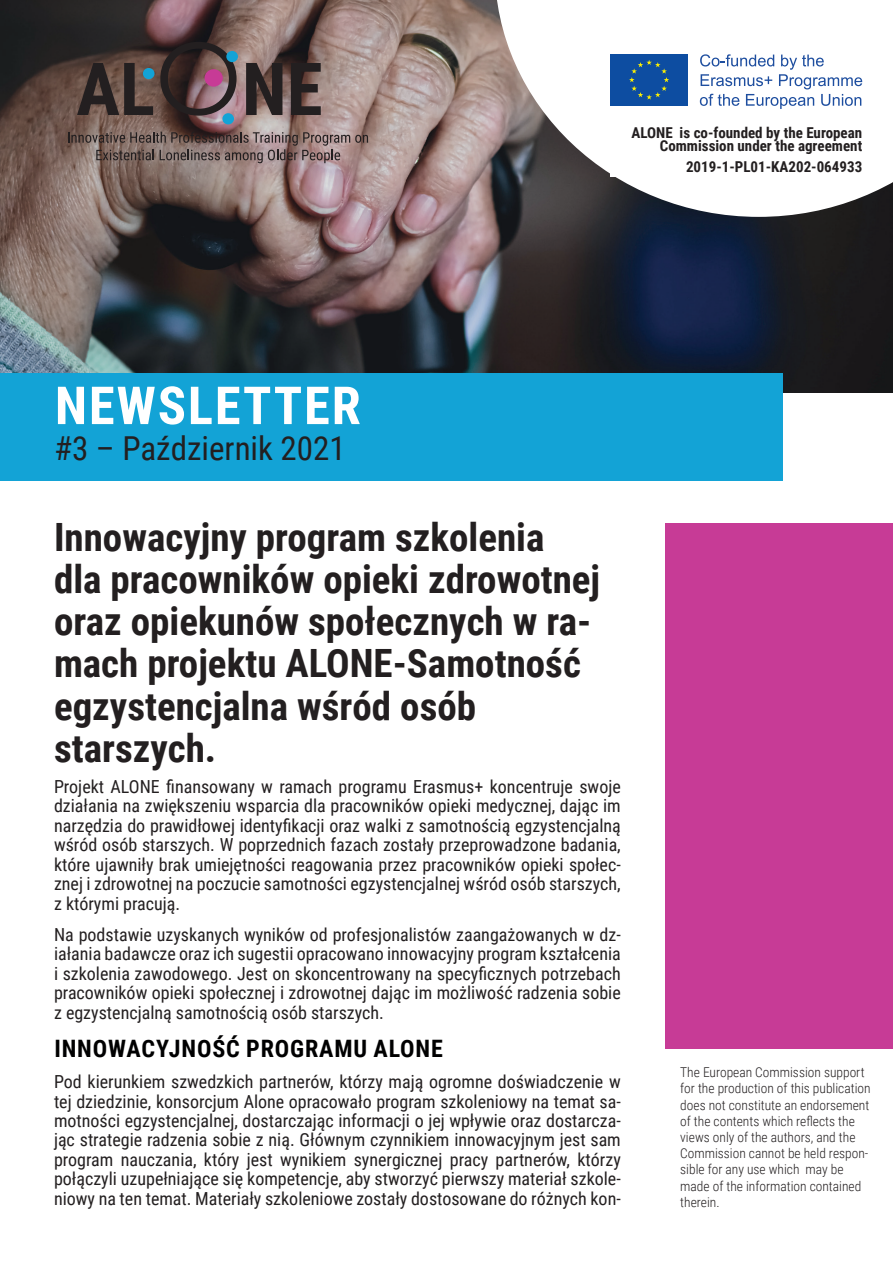
<style>
.page{position:relative;width:893px;height:1263px;background:#fff}
.page>*{position:absolute;margin:0;border:0;box-sizing:border-box;transform-origin:0 0}
.t1{font:700 52.5px "Roboto Condensed";letter-spacing:.035em;color:#fff}
.t2{font:700 39px/42.2px "Roboto Condensed";color:#231f20}
.t3{font:33px "Roboto Condensed";color:#231f20}
.t4{font:700 24px "Roboto Condensed";letter-spacing:.035em;color:#000001}
.t5{font:18px/19.4px "Roboto Condensed";color:#231f20;text-align:justify}
.t6{font:700 15px/13.5px "Roboto Condensed";color:#231f20;text-align:right}
.t7{font:300 13.5px/16.2px "Roboto Condensed";color:#231f20}
</style>
<div class="page">
<img style="left:0;top:0;width:893px;height:392px">
<svg style="left:495px;top:0;width:398px;height:217px"></svg>
<svg style="left:77px;top:63px;width:76px;height:52px;background:#4d3e38"></svg>
<svg style="left:160px;top:42px;width:77px;height:74px;background:#523f40"></svg>
<svg style="left:246px;top:63px;width:36px;height:52px;background:#3f3433"></svg>
<svg style="left:291px;top:63px;width:30px;height:52px;background:#473a38"></svg>
<div style="left:205px;top:69px;width:18px;height:18px;background:#c73b96;border-radius:50%"></div>
<div style="left:222px;top:113px;width:12px;height:11px;background:#13a3d6;border-radius:50%"></div>
<div style="left:143px;top:68px;width:12px;height:11px;background:#13a3d6;border-radius:50%"></div>
<div style="left:226px;top:51px;width:12px;height:11px;background:#13a3d6;border-radius:50%"></div>
<svg style="left:68px;top:132px;width:300px;height:31px;background:#7f6b68"></svg>
<div style="left:0;top:373px;width:782px;height:107px;background:#13a3d6"></div>
<div style="left:610px;top:54px;width:78px;height:52px;background:#0d4da1"></div>
<svg style="left:629px;top:60px;width:40px;height:40px"></svg>
<svg style="left:700px;top:54px;width:162px;height:55px"></svg>
<div style="left:665px;top:523px;width:228px;height:525px;background:#c73b96"></div>
<div style="left:610px;top:122px;width:252px;height:34px;background:#fff"></div>
<div style="left:610px;top:157px;width:252px;height:20px;background:#fff"></div>
<p class="t6" style="left:631px;top:125px;width:232px">ALONE is co-founded by the European<br>Commission under the agreement</p>
<p class="t6" style="left:686px;top:160px;width:178px">2019-1-PL01-KA202-064933</p>
<h1 class="t1" style="left:55px;top:369px;width:307px">NEWSLETTER</h1>
<h3 class="t3" style="left:54px;top:425px;width:293px">#3 – Październik 2021</h3>
<h2 class="t2" style="left:54px;top:515px;width:548px">Innowacyjny program szkolenia dla pracowników opieki zdrowotnej oraz opiekunów społecznych w ra&shy;mach projektu ALONE-Samotność egzystencjalna wśród osób starszych.</h2>
<p class="t5" style="left:54px;top:776px;width:568px">Projekt ALONE finansowany w ramach programu Erasmus+ koncentruje swoje działania na zwiększeniu wsparcia dla pracowników opieki medycznej, dając im narzędzia do prawidłowej identyfikacji oraz walki z samotnością egzystencjalną wśród osób starszych. W poprzednich fazach zostały przeprowadzone badania, które ujawniły brak umiejętności reagowania przez pracowników opieki społec&shy;znej i zdrowotnej na poczucie samotności egzystencjalnej wśród osób starszych, z którymi pracują.</p>
<p class="t5" style="left:54px;top:924px;width:568px">Na podstawie uzyskanych wyników od profesjonalistów zaangażowanych w dz&shy;iałania badawcze oraz ich sugestii opracowano innowacyjny program kształcenia i szkolenia zawodowego. Jest on skoncentrowany na specyficznych potrzebach pracowników opieki społecznej i zdrowotnej dając im możliwość radzenia sobie z egzystencjalną samotnością osób starszych.</p>
<h3 class="t4" style="left:54px;top:1031px;width:390px">INNOWACYJNOŚĆ PROGRAMU ALONE</h3>
<p class="t5" style="left:54px;top:1071px;width:568px">Pod kierunkiem szwedzkich partnerów, którzy mają ogromne doświadczenie w tej dziedzinie, konsorcjum Alone opracowało program szkoleniowy na temat sa&shy;motności egzystencjalnej, dostarczając informacji o jej wpływie oraz dostarcza&shy;jąc strategie radzenia sobie z nią. Głównym czynnikiem innowacyjnym jest sam program nauczania, który jest wynikiem synergicznej pracy partnerów, którzy połączyli uzupełniające się kompetencje, aby stworzyć pierwszy materiał szkole&shy;niowy na ten temat. Materiały szkoleniowe zostały dostosowane do różnych kon-</p>
<p class="t7" style="left:680px;top:1064px;width:192px">The European Commission support for the production of this publication does not constitute an endorsement of the contents which reflects the views only of the authors, and the<br>Commission cannot be held respon&shy;sible for any use which may be made of the information contained therein.</p>
</div>
